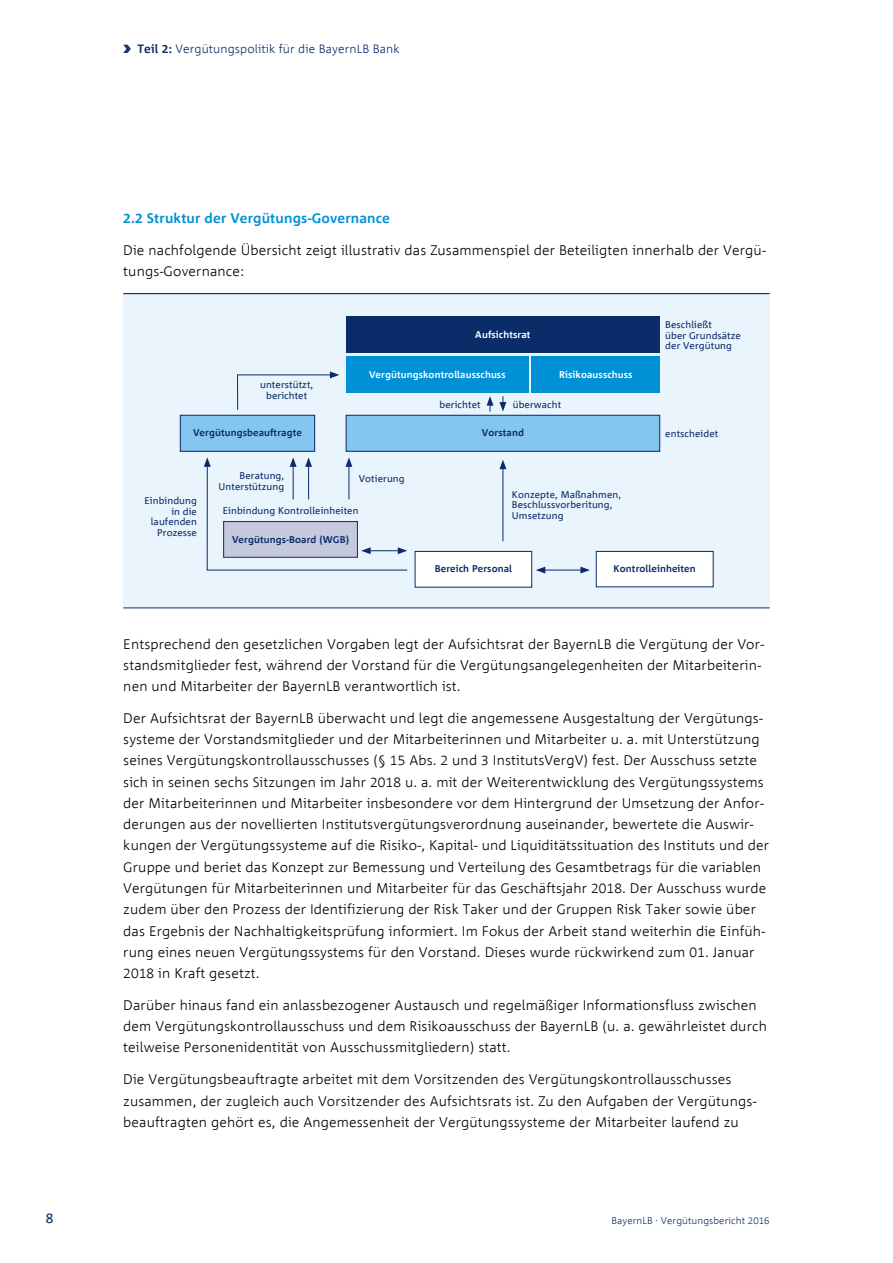
<style>
.page{position:relative;width:893px;height:1263px;background:#fff}
.page>*{position:absolute;margin:0;border:0;box-sizing:border-box;transform-origin:0 0}
.t1{font:300 13.8px/21.3px "Corpid MOD";letter-spacing:.01em;color:#000}
.t2{font:700 13.8px "Corpid MOD";letter-spacing:.01em;color:#0090d6}
.t3{font:13.8px "Corpid MOD";color:#0a2c69}
.t4{font:300 12px "Corpid MOD";letter-spacing:.01em;color:#0a2c69}
.t5{font:9.75px/10.5px "Corpid MOD";letter-spacing:.01em;color:#0a2c69}
.t6{font:700 9.75px "Corpid MOD";letter-spacing:.01em;color:#0a2c69}
.t7{font:700 9.75px "Corpid MOD";letter-spacing:.01em;color:#fff}
.t8{font:300 9.75px "Corpid MOD";letter-spacing:.01em;color:#0a2c69}
.s1{font-weight:700}
</style>
<div class="page">
<div style="left:123px;top:294px;width:647px;height:314px;background:#eaf4fc"></div>
<hr style="left:123px;top:608px;width:647px;height:1px;background:#0a2c69">
<hr style="left:123px;top:293px;width:647px;height:1px;background:#0a2c69">
<svg style="left:487px;top:396px;width:6px;height:16px"></svg>
<svg style="left:499px;top:396px;width:7px;height:16px"></svg>
<div style="left:346px;top:356px;width:183px;height:37px;background:#0090d6"></div>
<div style="left:532px;top:356px;width:128px;height:37px;background:#0090d6"></div>
<div style="left:346px;top:317px;width:314px;height:36px;background:#0a2c69"></div>
<div style="left:415px;top:551px;width:117px;height:36px;background:#fff"></div>
<div style="left:415px;top:551px;width:117px;height:36px;border:1px solid #0a2c69"></div>
<div style="left:596px;top:551px;width:117px;height:36px;background:#fff"></div>
<div style="left:596px;top:551px;width:117px;height:36px;border:1px solid #0a2c69"></div>
<div style="left:180px;top:415px;width:135px;height:36px;background:#84c6ee"></div>
<div style="left:180px;top:415px;width:135px;height:36px;border:1px solid #0a2c69"></div>
<div style="left:346px;top:415px;width:314px;height:36px;background:#84c6ee"></div>
<div style="left:346px;top:415px;width:314px;height:36px;border:1px solid #0a2c69"></div>
<svg style="left:237px;top:371px;width:102px;height:39px"></svg>
<hr style="left:543px;top:570px;width:40px;height:1px;background:#0a2c69">
<svg style="left:536px;top:567px;width:9px;height:6px"></svg>
<svg style="left:580px;top:567px;width:10px;height:6px"></svg>
<svg style="left:204px;top:457px;width:204px;height:114px"></svg>
<hr style="left:503px;top:467px;width:1px;height:74px;background:#0a2c69">
<svg style="left:499px;top:460px;width:7px;height:9px"></svg>
<p class="t3" style="left:46px;top:1211px;width:9px">8</p>
<p class="t4" style="left:138px;top:42px;width:264px"><span class="s1">Teil 2:</span> Vergütungspolitik für die BayernLB Bank</p>
<p class="t2" style="left:123px;top:211px;width:268px">2.2 Struktur der Vergütungs-Governance</p>
<p class="t1" style="left:123px;top:240px;width:644px">Die nachfolgende Übersicht zeigt illustrativ das Zusammenspiel der Beteiligten innerhalb der Vergü&shy;tungs-Governance:</p>
<p class="t5" style="left:260px;top:380px;width:55px;text-align:center">unterstützt, berichtet</p>
<p class="t7" style="left:475px;top:329px;width:57px">Aufsichtsrat</p>
<p class="t7" style="left:369px;top:369px;width:138px">Vergütungskontrollausschuss</p>
<p class="t7" style="left:559px;top:369px;width:75px">Risikoausschuss</p>
<p class="t5" style="left:439px;top:400px;width:43px">berichtet</p>
<p class="t5" style="left:513px;top:400px;width:50px">überwacht</p>
<p class="t6" style="left:193px;top:428px;width:110px">Vergütungsbeauftragte</p>
<p class="t6" style="left:482px;top:428px;width:43px">Vorstand</p>
<p class="t5" style="left:219px;top:470px;width:67px;text-align:right">Beratung,<br>Unterstützung</p>
<p class="t5" style="left:359px;top:474px;width:47px">Votierung</p>
<p class="t5" style="left:145px;top:496px;width:54px;text-align:right">Einbindung in die laufenden<br>Prozesse</p>
<p class="t5" style="left:223px;top:506px;width:137px">Einbindung Kontrolleinheiten</p>
<p class="t6" style="left:232px;top:534px;width:118px">Vergütungs-Board (WGB)</p>
<p class="t5" style="left:512px;top:489px;width:111px">Konzepte, Maßnahmen,<br>Beschlussvorberitung,<br>Umsetzung</p>
<p class="t5" style="left:665px;top:320px;width:77px">Beschließt<br>über Grundsätze der Vergütung</p>
<p class="t5" style="left:665px;top:428px;width:55px">entscheidet</p>
<p class="t6" style="left:435px;top:564px;width:79px">Bereich Personal</p>
<p class="t6" style="left:614px;top:563px;width:84px">Kontrolleinheiten</p>
<p class="t1" style="left:123px;top:633px;width:642px">Entsprechend den gesetzlichen Vorgaben legt der Aufsichtsrat der BayernLB die Vergütung der Vor&shy;standsmitglieder fest, während der Vorstand für die Vergütungsangelegenheiten der Mitarbeiterin&shy;nen und Mitarbeiter der BayernLB verantwortlich ist.</p>
<p class="t1" style="left:123px;top:708px;width:647px">Der Aufsichtsrat der BayernLB überwacht und legt die angemessene Ausgestaltung der Vergütungs&shy;systeme der Vorstandsmitglieder und der Mitarbeiterinnen und Mitarbeiter u. a. mit Unterstützung seines Vergütungskontrollausschusses (§ 15 Abs. 2 und 3 InstitutsVergV) fest. Der Ausschuss setzte sich in seinen sechs Sitzungen im Jahr 2018 u. a. mit der Weiterentwicklung des Vergütungssystems der Mitarbeiterinnen und Mitarbeiter insbesondere vor dem Hintergrund der Umsetzung der Anfor&shy;derungen aus der novellierten Institutsvergütungsverordnung auseinander, bewertete die Auswir&shy;kungen der Vergütungssysteme auf die Risiko-, Kapital- und Liquiditätssituation des Instituts und der Gruppe und beriet das Konzept zur Bemessung und Verteilung des Gesamtbetrags für die variablen Vergütungen für Mitarbeiterinnen und Mitarbeiter für das Geschäftsjahr 2018. Der Ausschuss wurde zudem über den Prozess der Identifizierung der Risk Taker und der Gruppen Risk Taker sowie über das Ergebnis der Nachhaltigkeitsprüfung informiert. Im Fokus der Arbeit stand weiterhin die Einfüh&shy;rung eines neuen Vergütungssystems für den Vorstand. Dieses wurde rückwirkend zum 01. Januar 2018 in Kraft gesetzt.</p>
<p class="t1" style="left:123px;top:994px;width:645px">Darüber hinaus fand ein anlassbezogener Austausch und regelmäßiger Informationsfluss zwischen dem Vergütungskontrollausschuss und dem Risikoausschuss der BayernLB (u. a. gewährleistet durch teilweise Personenidentität von Ausschussmitgliedern) statt.</p>
<p class="t1" style="left:123px;top:1069px;width:635px">Die Vergütungsbeauftragte arbeitet mit dem Vorsitzenden des Vergütungskontrollausschusses zusammen, der zugleich auch Vorsitzender des Aufsichtsrats ist. Zu den Aufgaben der Vergütungs&shy;beauftragten gehört es, die Angemessenheit der Vergütungssysteme der Mitarbeiter laufend zu</p>
<p class="t8" style="left:612px;top:1215px;width:160px">BayernLB . Vergütungsbericht 2016</p>
</div>
